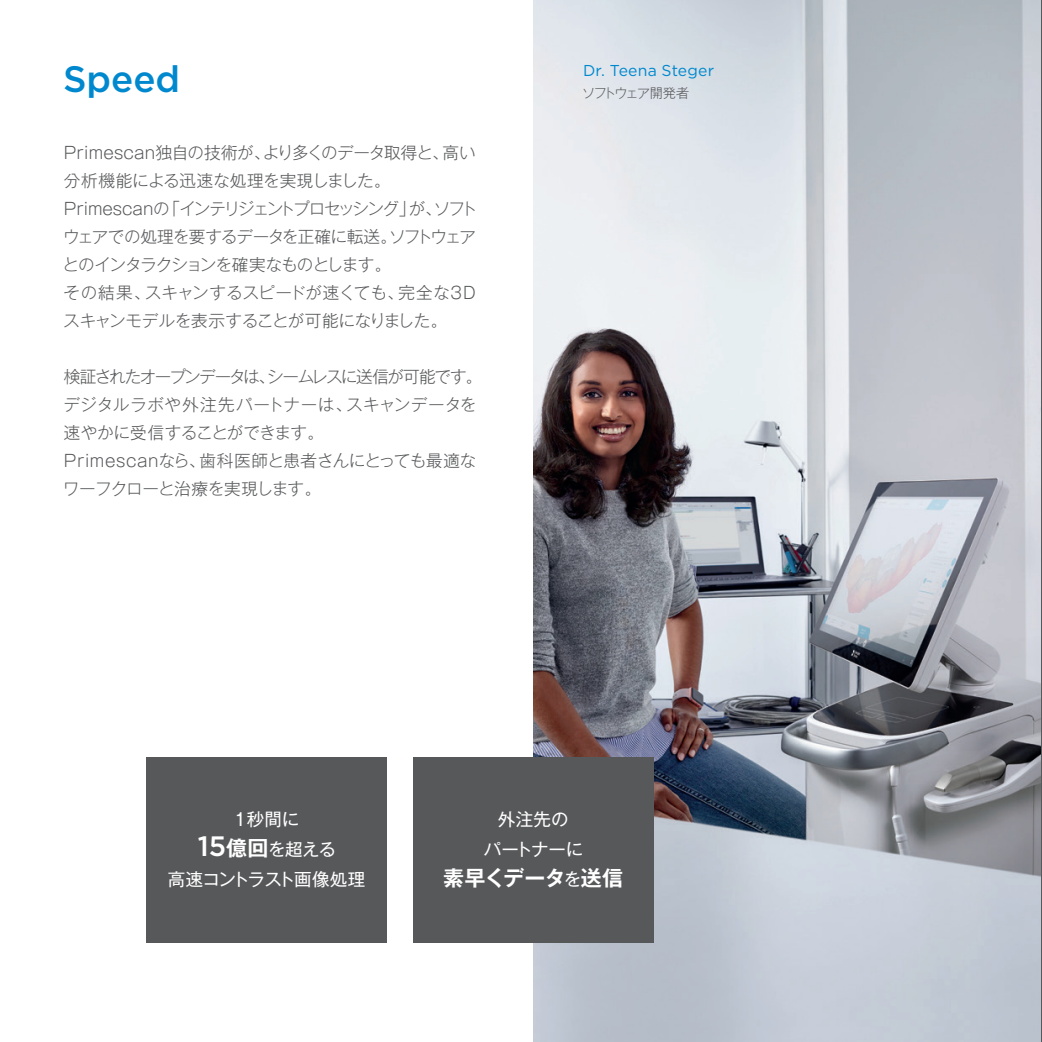
<style>
.page{position:relative;width:1042px;height:1042px;background:#fff}
.page>*{position:absolute;margin:0;border:0;box-sizing:border-box;transform-origin:0 0}
.t1{font:500 36.75px "Gotham";color:#0088ce}
.t2{font:700 21px "Gothic MB101 Pr 6 N De";letter-spacing:-.015em;color:#fff}
.t3{font:17.5px/29.8px "Gothic MB101 Pr 6 N";letter-spacing:-.04em;color:#fff;text-align:center}
.t4{font:17.5px/29.8px "Gothic MB101 Pr 6 N";color:#fff;text-align:center}
.t5{font:300 16.62px/28px "Gothic MB101 Pr 6 N";letter-spacing:-.035em;color:#57585a}
.t6{font:15.75px "Gotham";letter-spacing:.015em;color:#0088ce}
.t7{font:300 13.12px "Gothic MB101 Pr 6 N";letter-spacing:-.12em;color:#57585a}
.s1{font-family:"Gotham";font-weight:500;font-size:28px}
.s2{font-family:"Gothic MB101 Pr 6 N De";font-weight:700;font-size:21px}
.s3{font-family:"Gothic MB101 Pr 6 N";font-weight:400;font-size:17.5px}
</style>
<div class="page">
<img style="left:533px;top:0;width:509px;height:1042px">
<div style="left:413px;top:757px;width:240px;height:186px;background:#57585a"></div>
<div style="left:147px;top:757px;width:240px;height:186px;background:#57585a"></div>
<h1 class="t1" style="left:63px;top:55px;width:119px">Speed</h1>
<p class="t6" style="left:583px;top:60px;width:133px">Dr. Teena Steger</p>
<p class="t7" style="left:582px;top:82px;width:109px">ソフトウェア開発者</p>
<p class="t5" style="left:63px;top:137px;width:416px">Primescan独自の技術が、より多くのデータ取得と、高い分析機能による迅速な処理を実現しました。<br>Primescanの「インテリジェントプロセッシング」が、ソフトウェアでの処理を要するデータを正確に転送。ソフトウェアとのインタラクションを確実なものとします。<br>その結果、スキャンするスピードが速くても、完全な3Dスキャンモデルを表示することが可能になりました。</p>
<p class="t5" style="left:63px;top:361px;width:421px">検証されたオープンデータは、シームレスに送信が可能です。デジタルラボや外注先パートナーは、スキャンデータを速やかに受信することができます。<br>Primescanなら、歯科医師と患者さんにとっても最適なワーフクローと治療を実現します。</p>
<p class="t3" style="left:168px;top:803px;width:199px">１秒間に<br><span class="s1">15</span><span class="s2">億回</span>を超える<br>高速コントラスト画像処理</p>
<p class="t4" style="left:484px;top:803px;width:101px">外注先の<br>パートナーに</p>
<p class="t2" style="left:443px;top:860px;width:182px">素早くデータ<span class="s3">を</span>送信</p>
</div>
